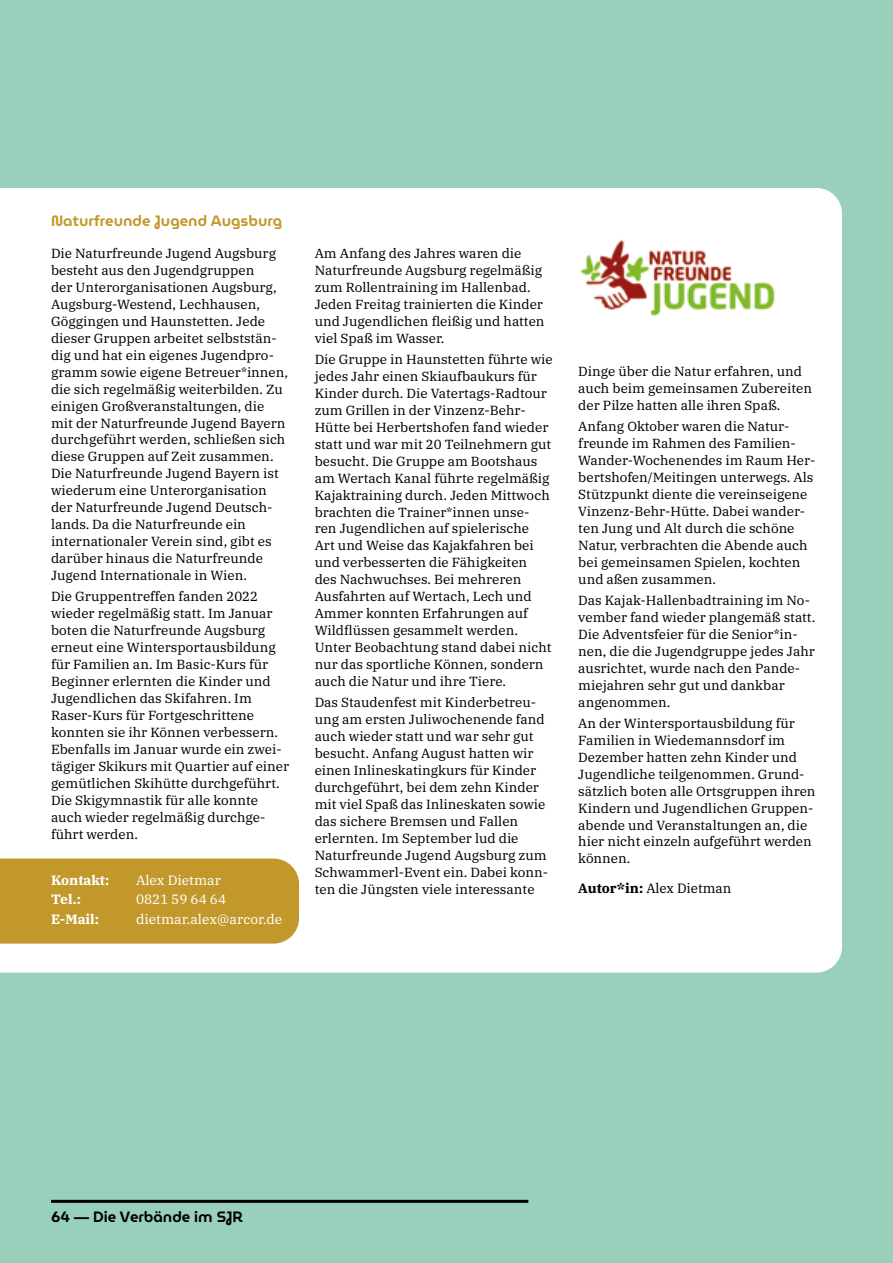
<style>
.page{position:relative;width:893px;height:1263px;background:#99d0bc}
.page>*{position:absolute;margin:0;border:0;box-sizing:border-box;transform-origin:0 0}
.subhead1{font:600 15px "Museo Moderno";color:#c2982a}
.t1{font:600 15px "Museo Moderno";color:#000}
.fliesstext{font:13.5px "IBM Plex Serif";color:#fff}
.fliesstext-2{font:700 13.5px "IBM Plex Serif";color:#fff}
.fliesstext-3{font:13.5px "IBM Plex Serif";color:#000}
.fliesstext-4{font:13.2px/17px "IBM Plex Serif";color:#000}
.s1{font-weight:700}
</style>
<div class="page">
<div style="left:0;top:188px;width:842px;height:784px;background:#fff"></div>
<img style="left:565px;top:229px;width:225px;height:97px">
<div style="left:0;top:858px;width:299px;height:85px;background:#c2982a"></div>
<hr style="left:51px;top:1200px;width:477px;height:3px;background:#000">
<p class="subhead1" style="left:51px;top:210px;width:233px">Naturfreunde Jugend Augsburg</p>
<p class="fliesstext-4" style="left:51px;top:244px;width:239px">Die Naturfreunde Jugend Augsburg besteht aus den Jugendgruppen<br>der Unterorganisationen Augsburg, Augsburg-Westend, Lechhausen, Göggingen und Haunstetten. Jede dieser Gruppen arbeitet selbststän&shy;dig und hat ein eigenes Jugendpro&shy;gramm sowie eigene Betreuer*innen, die sich regelmäßig weiterbilden. Zu einigen Großveranstaltungen, die mit der Naturfreunde Jugend Bayern durchgeführt werden, schließen sich diese Gruppen auf Zeit zusammen.<br>Die Naturfreunde Jugend Bayern ist wiederum eine Unterorganisation der Naturfreunde Jugend Deutsch&shy;lands. Da die Naturfreunde ein internationaler Verein sind, gibt es darüber hinaus die Naturfreunde Jugend Internationale in Wien.</p>
<p class="fliesstext-4" style="left:51px;top:587px;width:240px">Die Gruppentreffen fanden 2022 wieder regelmäßig statt. Im Januar boten die Naturfreunde Augsburg erneut eine Wintersportausbildung für Familien an. Im Basic-Kurs für Beginner erlernten die Kinder und Jugendlichen das Skifahren. Im Raser-Kurs für Fortgeschrittene konnten sie ihr Können verbessern.<br>Ebenfalls im Januar wurde ein zwei&shy;tägiger Skikurs mit Quartier auf einer gemütlichen Skihütte durchgeführt.<br>Die Skigymnastik für alle konnte auch wieder regelmäßig durchge&shy;führt werden.</p>
<p class="fliesstext-2" style="left:51px;top:869px;width:60px">Kontakt:</p>
<p class="fliesstext" style="left:136px;top:870px;width:86px">Alex Dietmar</p>
<p class="fliesstext-2" style="left:51px;top:889px;width:31px">Tel.:</p>
<p class="fliesstext" style="left:136px;top:889px;width:92px">0821 59 64 64</p>
<p class="fliesstext-2" style="left:51px;top:908px;width:50px">E-Mail:</p>
<p class="fliesstext" style="left:136px;top:909px;width:148px">dietmar.alex@arcor.de</p>
<p class="fliesstext-4" style="left:315px;top:244px;width:231px">Am Anfang des Jahres waren die<br>Naturfreunde Augsburg regelmäßig zum Rollentraining im Hallenbad.<br>Jeden Freitag trainierten die Kinder und Jugendlichen fleißig und hatten viel Spaß im Wasser.</p>
<p class="fliesstext-4" style="left:315px;top:350px;width:240px">Die Gruppe in Haunstetten führte wie jedes Jahr einen Skiaufbaukurs für Kinder durch. Die Vatertags-Radtour zum Grillen in der Vinzenz-Behr-Hütte bei Herbertshofen fand wieder statt und war mit 20 Teilnehmern gut besucht. Die Gruppe am Bootshaus am Wertach Kanal führte regelmäßig Kajaktraining durch. Jeden Mittwoch brachten die Trainer*innen unse&shy;ren Jugendlichen auf spielerische<br>Art und Weise das Kajakfahren bei und verbesserten die Fähigkeiten<br>des Nachwuchses. Bei mehreren Ausfahrten auf Wertach, Lech und Ammer konnten Erfahrungen auf Wildflüssen gesammelt werden.<br>Unter Beobachtung stand dabei nicht nur das sportliche Können, sondern auch die Natur und ihre Tiere.</p>
<p class="fliesstext-4" style="left:315px;top:693px;width:235px">Das Staudenfest mit Kinderbetreu&shy;ung am ersten Juliwochenende fand auch wieder statt und war sehr gut besucht. Anfang August hatten wir einen Inlineskatingkurs für Kinder durchgeführt, bei dem zehn Kinder mit viel Spaß das Inlineskaten sowie das sichere Bremsen und Fallen erlernten. Im September lud die Naturfreunde Jugend Augsburg zum Schwammerl-Event ein. Dabei konn&shy;ten die Jüngsten viele interessante</p>
<p class="fliesstext-4" style="left:578px;top:362px;width:235px">Dinge über die Natur erfahren, und auch beim gemeinsamen Zubereiten der Pilze hatten alle ihren Spaß.</p>
<p class="fliesstext-4" style="left:578px;top:417px;width:239px">Anfang Oktober waren die Natur&shy;freunde im Rahmen des Familien-Wander-Wochenendes im Raum Her&shy;bertshofen/Meitingen unterwegs. Als Stützpunkt diente die vereinseigene Vinzenz-Behr-Hütte. Dabei wander&shy;ten Jung und Alt durch die schöne Natur, verbrachten die Abende auch bei gemeinsamen Spielen, kochten und aßen zusammen.</p>
<p class="fliesstext-4" style="left:578px;top:591px;width:239px">Das Kajak-Hallenbadtraining im No&shy;vember fand wieder plangemäß statt.<br>Die Adventsfeier für die Senior*in&shy;nen, die die Jugendgruppe jedes Jahr ausrichtet, wurde nach den Pande&shy;miejahren sehr gut und dankbar angenommen.</p>
<p class="fliesstext-4" style="left:578px;top:713px;width:239px">An der Wintersportausbildung für<br>Familien in Wiedemannsdorf im<br>Dezember hatten zehn Kinder und<br>Jugendliche teilgenommen. Grund&shy;sätzlich boten alle Ortsgruppen ihren<br>Kindern und Jugendlichen Gruppen&shy;abende und Veranstaltungen an, die hier nicht einzeln aufgeführt werden können.</p>
<p class="fliesstext-3" style="left:578px;top:878px;width:155px"><span class="s1">Autor*in:</span> Alex Dietman</p>
<p class="t1" style="left:51px;top:1205px;width:193px">64 — Die Verbände im SJR</p>
</div>
